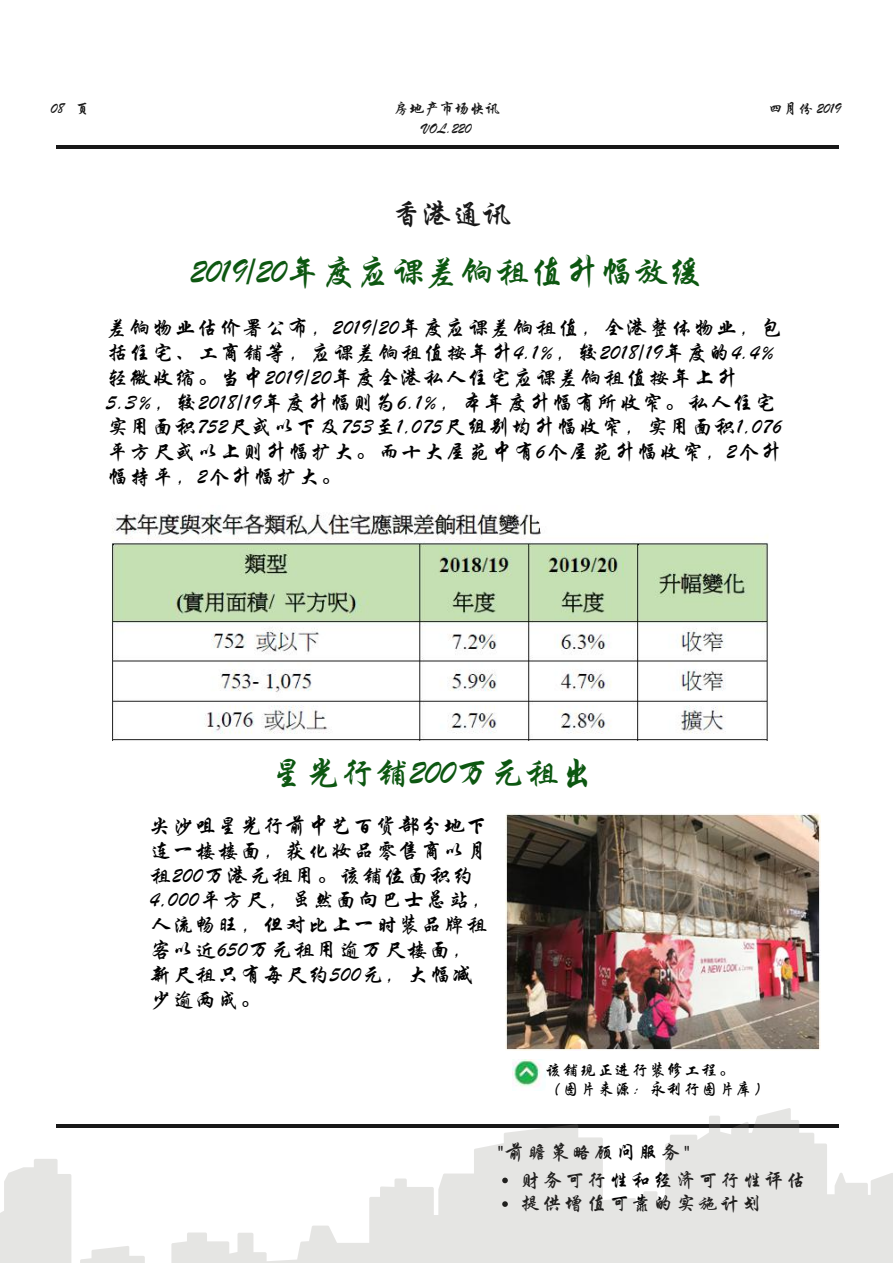
<style>
.page{position:relative;width:893px;height:1263px;background:#fff}
.page>*{position:absolute;margin:0;border:0;box-sizing:border-box;transform-origin:0 0}
.t1{font:34.8px "ST Xingkai";color:#0d5711}
.t2{font:29.85px "ST Xingkai";color:#181818}
.t3{font:21.45px/24.8px "ST Xingkai";letter-spacing:.05em;color:#000}
.t4{font:19.8px/27px "ST Xingkai";letter-spacing:.12em;color:#000}
.t5{font:16.5px/19.2px "ST Xingkai";letter-spacing:.05em;color:#000}
.t6{font:15.15px "ST Xingkai";color:#181818}
</style>
<div class="page">
<hr style="left:56px;top:145px;width:782px;height:4px;background:#181818">
<svg style="left:0;top:1112px;width:889px;height:151px;fill:#e5e5e3"></svg>
<img style="left:111px;top:512px;width:658px;height:229px">
<img style="left:506px;top:813px;width:315px;height:238px">
<img style="left:512px;top:1060px;width:33px;height:27px">
<p class="t6" style="left:51px;top:100px;width:41px">08 页</p>
<p class="t6" style="left:394px;top:101px;width:107px">房地产市场快讯</p>
<p class="t6" style="left:768px;top:101px;width:75px">四月份 2019</p>
<p class="t6" style="left:423px;top:120px;width:50px">VOL.220</p>
<h2 class="t2" style="left:392px;top:199px;width:121px">香港通讯</h2>
<h1 class="t1" style="left:191px;top:254px;width:514px">2019/20年度应课差饷租值升幅放缓</h1>
<p class="t3" style="left:107px;top:316px;width:677px">差饷物业估价署公布，2019/20年度应课差饷租值，全港整体物业，包括住宅、工商铺等，应课差饷租值按年升4.1%，较2018/19年度的4.4%轻微收缩。当中2019/20年度全港私人住宅应课差饷租值按年上升5.3%，较2018/19年度升幅则为6.1%，本年度升幅有所收窄。私人住宅实用面积752尺或以下及753至1,075尺组别均升幅收窄，实用面积1,076平方尺或以上则升幅扩大。而十大屋苑中有6个屋苑升幅收窄，2个升幅持平，2个升幅扩大。</p>
<h1 class="t1" style="left:271px;top:755px;width:325px">星光行铺200万元租出</h1>
<p class="t3" style="left:150px;top:814px;width:344px">尖沙咀星光行前中艺百货部分地下连一楼楼面，获化妆品零售商以月租200万港元租用。该铺位面积约<br>4,000平方尺，虽然面向巴士总站，人流畅旺，但对比上一时装品牌租客以近650万元租用逾万尺楼面，新尺租只有每尺约500元，大幅减少逾两成。</p>
<p class="t5" style="left:545px;top:1061px;width:226px">该铺现正进行装修工程。<br>（图片来源：永利行图片库）</p>
<p class="t4" style="left:520px;top:1140px;width:288px;text-indent:-24px">"前瞻策略顾问服务"<br>财务可行性和经济可行性评估</p>
<p class="t4" style="left:520px;top:1190px;width:244px">提供增值可靠的实施计划</p>
</div>
